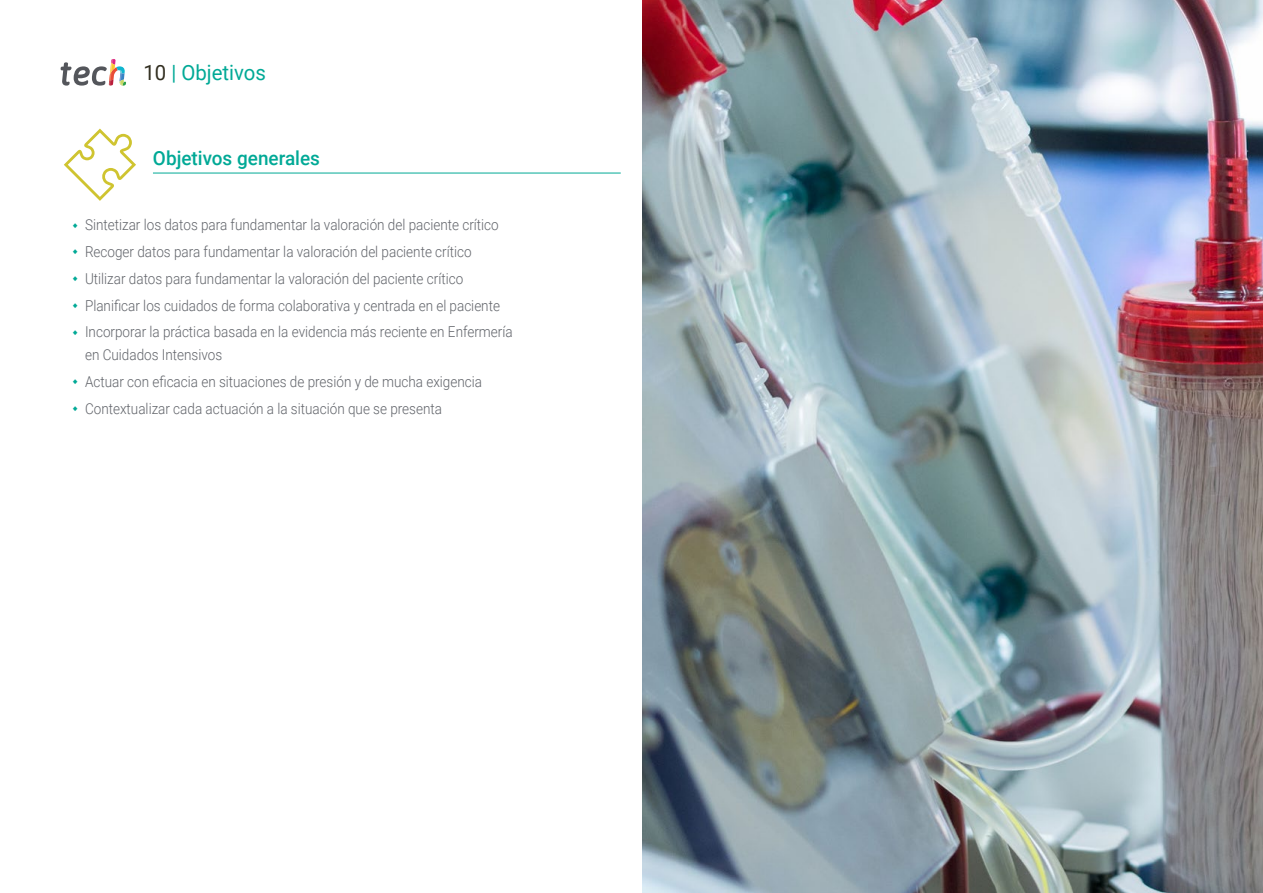
<style>
.page{position:relative;width:1263px;height:893px;background:#fff}
.page>*{position:absolute;margin:0;border:0;box-sizing:border-box;transform-origin:0 0}
.t1{font:21px "Roboto";color:#00a996}
.t2{font:500 19.5px "Roboto";color:#00a996}
.t3{font:300 15px/26.7px "Roboto";color:#61646a;scale:.9 1}
.s1{color:#312e20}
</style>
<div class="page">
<hr style="left:153px;top:173px;width:468px;height:1px;background:#00a996">
<svg style="left:64px;top:129px;width:72px;height:72px"></svg>
<img style="left:642px;top:0;width:621px;height:893px">
<svg style="left:61px;top:59px;width:65px;height:27px"></svg>
<h1 class="t1" style="left:144px;top:57px;width:124px"><span class="s1">10</span> | Objetivos</h1>
<h2 class="t2" style="left:153px;top:144px;width:169px">Objetivos generales</h2>
<p class="t3" style="left:85px;top:211px;width:477px">Sintetizar los datos para fundamentar la valoración del paciente crítico Recoger datos para fundamentar la valoración del paciente crítico Utilizar datos para fundamentar la valoración del paciente crítico Planificar los cuidados de forma colaborativa y centrada en el paciente Incorporar la práctica basada en la evidencia más reciente en Enfermería</p>
<p class="t3" style="left:85px;top:341px;width:443px">en Cuidados Intensivos<br>Actuar con eficacia en situaciones de presión y de mucha exigencia<br>Contextualizar cada actuación a la situación que se presenta</p>
</div>
